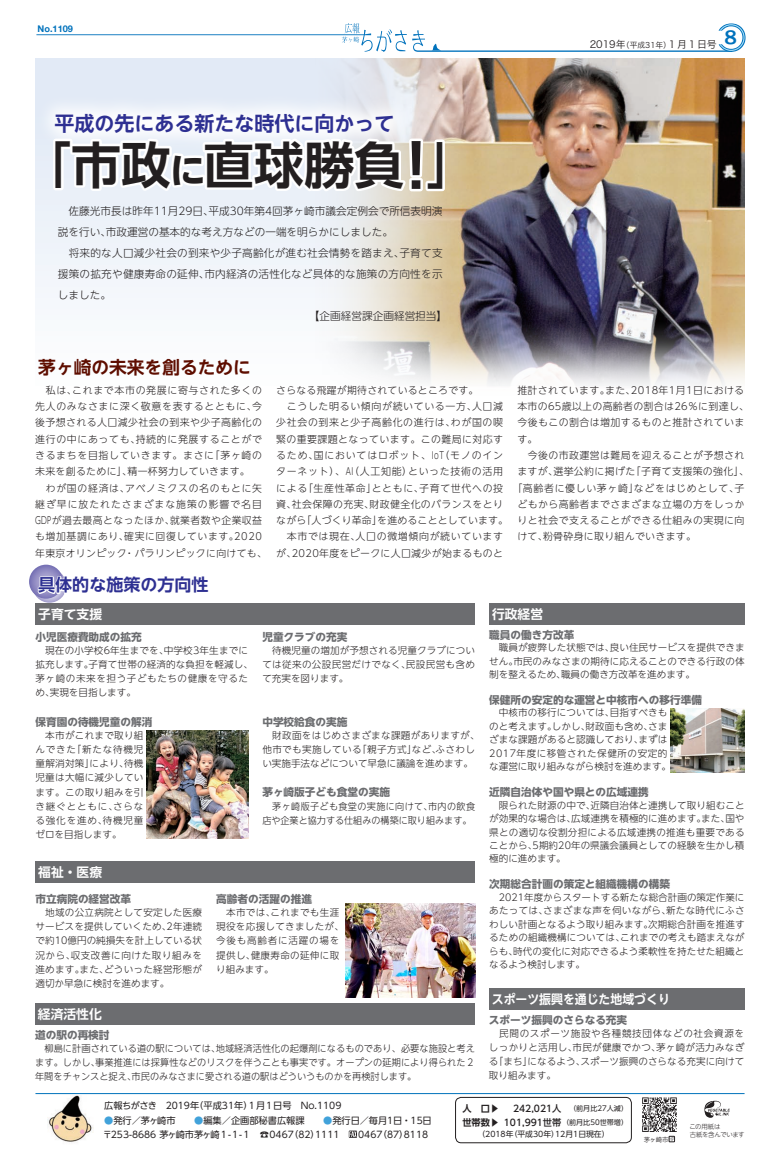
<style>
.page{position:relative;width:780px;height:1151px;background:#fff}
.page>*{position:absolute;margin:0;border:0;box-sizing:border-box;transform-origin:0 0}
.t1{font:700 49.9px "UD Shin Go NT Pro De";color:#231f20}
.t2{font:700 20px "UD Shin Go NT Pro De";color:#2e3092}
.t3{font:700 17.7px "UD Shin Go NT Pro De";color:#5e0d00}
.t4{font:700 17.7px "Kakumin Pro";color:#0072bc}
.t5{font:700 17px "UD Shin Go NT Pro De";color:#2e3092}
.t6{font:700 12.8px "UD Shin Go NT Pro De";color:#fff}
.t7{font:700 12.8px "UD Shin Go NT Pro De";color:#fff;scale:.93 1}
.t8{font:700 10.6px "UD Shin Go NT Pro";color:#6c6d70}
.t9{font:300 10.6px "UD Shin Go NT Pro";color:#231f20}
.t10{font:300 10.6px "UD Shin Go NT Pro";letter-spacing:.02em;color:#231f20}
.t11{font:300 9.9px/16.3px "UD Shin Go NT Pro";letter-spacing:.065em;color:#231f20}
.t12{font:300 9.9px "UD Shin Go NT Pro";letter-spacing:.04em;color:#231f20}
.t13{font:9.9px "Hira Kaku Pro N W3";color:#231f20}
.t14{font:300 9.6px/14.2px "UD Shin Go NT Pro";letter-spacing:.005em;color:#231f20;text-align:justify}
.t15{font:300 9.6px/14.2px "UD Shin Go NT Pro";letter-spacing:.005em;color:#231f20;text-align:justify;scale:.96 1}
.t16{font:300 9.6px/14.2px "UD Shin Go NT Pro";letter-spacing:.035em;color:#231f20}
.t17{font:300 9.6px/14.2px "UD Shin Go NT Pro";letter-spacing:.03em;color:#231f20}
.t18{font:300 9.6px/14.2px "UD Shin Go NT Pro";letter-spacing:.005em;color:#231f20;scale:.95 1}
.t19{font:9.2px/14.2px "UD Shin Go NT Pro";color:#231f20}
.t20{font:700 9.2px "Helvetica Neue LT Com";color:#0072bc}
.t21{font:700 9.2px "UD Shin Go NT Pro De";color:#231f20}
.t22{font:7.8px "UD Shin Go NT Pro";color:#231f20}
.t23{font:7.1px/14.2px "UD Shin Go NT Pro";color:#231f20;text-align:right}
.t24{font:300 6.4px/7.8px "UD Shin Go NT Pro";letter-spacing:-.05em;color:#231f20}
.t25{font:6.4px "Hira Kaku Pro N W3";color:#231f20}
.s1{font-family:"UD Shin Go NT Pro";font-size:36px}
.s2{font-size:59.9px}
.s3{font-size:7.8px}
.s4{color:#41a2da}
.s5{font-weight:500;font-size:9.2px}
.s6{font-family:"UD Shin Go NT Pro De";font-weight:700;font-size:9.2px}
.s7{font-family:"UD Shin Go NT Pro";font-weight:300;font-size:4.9px}
</style>
<div class="page">
<svg style="left:349px;top:1130px;width:8px;height:8px"></svg>
<svg style="left:704px;top:1101px;width:26px;height:17px"></svg>
<svg style="left:642px;top:1097px;width:34px;height:45px"></svg>
<div style="left:455px;top:1097px;width:176px;height:46px;border:1px solid #231f20;border-radius:6px"></div>
<img style="left:47px;top:1095px;width:46px;height:47px">
<hr style="left:35px;top:1093px;width:709px;height:1px;background:#0072bc">
<div style="left:35px;top:862px;width:440px;height:21px;background:#6c6d70"></div>
<img style="left:346px;top:904px;width:129px;height:94px">
<svg style="left:32px;top:569px;width:34px;height:34px"></svg>
<svg style="left:29px;top:565px;width:34px;height:34px"></svg>
<img style="left:35px;top:58px;width:709px;height:328px">
<img style="left:35px;top:180px;width:13px;height:78px">
<img style="left:35px;top:58px;width:472px;height:37px">
<img style="left:35px;top:66px;width:405px;height:114px">
<svg style="left:51px;top:135px;width:396px;height:63px"></svg>
<div style="left:35px;top:604px;width:440px;height:21px;background:#6c6d70"></div>
<div style="left:489px;top:989px;width:255px;height:21px;background:#6c6d70"></div>
<div style="left:35px;top:1004px;width:440px;height:21px;background:#6c6d70"></div>
<div style="left:489px;top:604px;width:255px;height:21px;background:#6c6d70"></div>
<svg style="left:36px;top:572px;width:31px;height:24px"></svg>
<img style="left:147px;top:730px;width:101px;height:108px">
<img style="left:670px;top:709px;width:74px;height:63px">
<svg style="left:36px;top:23px;width:709px;height:29px"></svg>
<p class="t20" style="left:38px;top:23px;width:37px">No.1109</p>
<p class="t2" style="left:54px;top:107px;width:341px">平成の先にある新たな時代に向かって</p>
<p class="t1" style="left:21px;top:124px;width:457px">「市政<span class="s1">に</span>直球勝負<span class="s2">！</span>」</p>
<p class="t9" style="left:58px;top:203px;width:386px">　佐藤光市長は昨年11月29日、平成30年第4回茅ヶ崎市議会定例会で所信表明演</p>
<p class="t9" style="left:58px;top:224px;width:336px">説を行い、市政運営の基本的な考え方などの一端を明らかにしました。</p>
<p class="t10" style="left:58px;top:245px;width:386px">　将来的な人口減少社会の到来や少子高齢化が進む社会情勢を踏まえ、子育て支</p>
<p class="t10" style="left:58px;top:266px;width:386px">援策の拡充や健康寿命の延伸、市内経済の活性化など具体的な施策の方向性を示</p>
<p class="t9" style="left:58px;top:287px;width:55px">しました。</p>
<p class="t9" style="left:309px;top:308px;width:140px">【企画経営課企画経営担当】</p>
<p class="t3" style="left:38px;top:353px;width:214px">茅ヶ崎の未来を創るために</p>
<p class="t13" style="left:589px;top:36px;width:129px">2019年<span class="s3">（平成31年）</span>１月１日号</p>
<p class="t4" style="left:724px;top:24px;width:15px">8</p>
<p class="t11" style="left:35px;top:381px;width:233px">　私は、これまで本市の発展に寄与された多くの先人のみなさまに深く敬意を表するとともに、今後予想される人口減少社会の到来や少子高齢化の進行の中にあっても、持続的に発展することができるまちを目指していきます。まさに「茅ヶ崎の未来を創るために」、精一杯努力していきます。<br>　わが国の経済は、アベノミクスの名のもとに矢継ぎ早に放たれたさまざまな施策の影響で名目<br>GDPが過去最高となったほか、就業者数や企業収益も増加基調にあり、確実に回復しています。2020年東京オリンピック・パラリンピックに向けても、</p>
<p class="t11" style="left:276px;top:381px;width:233px">さらなる飛躍が期待されているところです。<br>　こうした明るい傾向が続いている一方、人口減少社会の到来と少子高齢化の進行は、わが国の喫緊の重要課題となっています。この難局に対応するため、国においてはロボット、IoT（モノのインターネット）、AI（人工知能）といった技術の活用による「生産性革命」とともに、子育て世代への投資、社会保障の充実、財政健全化のバランスをとりながら「人づくり革命」を進めることとしています。　本市では現在、人口の微増傾向が続いていますが、2020年度をピークに人口減少が始まるものと</p>
<p class="t12" style="left:517px;top:382px;width:228px">推計されています。また、2018年1月1日における</p>
<p class="t12" style="left:517px;top:398px;width:233px">本市の65歳以上の高齢者の割合は26％に到達し、</p>
<p class="t12" style="left:517px;top:415px;width:228px">今後もこの割合は増加するものと推計されていま</p>
<p class="t12" style="left:517px;top:431px;width:22px">す。</p>
<p class="t12" style="left:517px;top:447px;width:228px">　今後の市政運営は難局を迎えることが予想され</p>
<p class="t12" style="left:517px;top:463px;width:233px">ますが、選挙公約に掲げた「子育て支援策の強化」、</p>
<p class="t11" style="left:512px;top:479px;width:233px">「高齢者に優しい茅ヶ崎」などをはじめとして、子</p>
<p class="t12" style="left:517px;top:496px;width:228px">どもから高齢者までさまざまな立場の方をしっか</p>
<p class="t12" style="left:517px;top:512px;width:228px">りと社会で支えることができる仕組みの実現に向</p>
<p class="t12" style="left:517px;top:529px;width:180px">けて、粉骨砕身に取り組んでいきます。</p>
<p class="t5" style="left:38px;top:571px;width:172px">具体的な施策の方向性</p>
<p class="t6" style="left:38px;top:604px;width:65px">子育て支援</p>
<p class="t8" style="left:35px;top:628px;width:108px">小児医療費助成の拡充</p>
<p class="t14" style="left:35px;top:643px;width:219px;text-align:left">　現在の小学校6年生までを、中学校3年生までに拡充します。子育て世帯の経済的な負担を軽減し、茅ヶ崎の未来を担う子どもたちの健康を守るため、実現を目指します。</p>
<p class="t8" style="left:35px;top:713px;width:118px">保育園の待機児童の解消</p>
<p class="t14" style="left:35px;top:728px;width:110px">　本市がこれまで取り組んできた「新たな待機児童解消対策」により、待機児童は大幅に減少しています。この取り組みを引き継ぐとともに、さらなる強化を進め、待機児童ゼロを目指します。</p>
<p class="t6" style="left:38px;top:862px;width:65px">福祉・医療</p>
<p class="t8" style="left:262px;top:628px;width:87px">児童クラブの充実</p>
<p class="t14" style="left:262px;top:643px;width:214px">　待機児童の増加が予想される児童クラブについては従来の公設民営だけでなく、民設民営も含めて充実を図ります。</p>
<p class="t8" style="left:262px;top:713px;width:87px">中学校給食の実施</p>
<p class="t16" style="left:262px;top:728px;width:219px">　財政面をはじめさまざまな課題がありますが、他市でも実施している「親子方式」など、ふさわしい実施手法などについて早急に議論を進めます。</p>
<p class="t8" style="left:262px;top:784px;width:129px">茅ヶ崎版子ども食堂の実施</p>
<p class="t18" style="left:262px;top:799px;width:225px;text-indent:10px">茅ヶ崎版子ども食堂の実施に向けて、市内の飲食店や企業と協力する仕組みの構築に取り組みます。</p>
<p class="t8" style="left:35px;top:890px;width:97px">市立病院の経営改革</p>
<p class="t14" style="left:35px;top:905px;width:168px">　地域の公立病院として安定した医療サービスを提供していくため、2年連続で約10億円の純損失を計上している状況から、収支改善に向けた取り組みを進めます。また、どういった経営形態が適切か早急に検討を進めます。</p>
<p class="t6" style="left:38px;top:1004px;width:65px">経済活性化</p>
<p class="t8" style="left:216px;top:890px;width:97px">高齢者の活躍の推進</p>
<p class="t17" style="left:216px;top:905px;width:129px">　本市では、これまでも生涯現役を応援してきましたが、今後も高齢者に活躍の場を提供し、健康寿命の延伸に取り組みます。</p>
<p class="t8" style="left:35px;top:1026px;width:76px">道の駅の再検討</p>
<p class="t15" style="left:35px;top:1041px;width:459px">　柳島に計画されている道の駅については、地域経済活性化の起爆剤になるものであり、必要な施設と考えます。しかし、事業推進には採算性などのリスクを伴うことも事実です。オープンの延期により得られた２年間をチャンスと捉え、市民のみなさまに愛される道の駅はどういうものかを再検討します。</p>
<p class="t6" style="left:492px;top:604px;width:53px">行政経営</p>
<p class="t8" style="left:489px;top:626px;width:87px">職員の働き方改革</p>
<p class="t14" style="left:489px;top:640px;width:257px;line-height:13.5px">　職員が疲弊した状態では、良い住民サービスを提供できません。市民のみなさまの期待に応えることのできる行政の体制を整えるため、職員の働き方改革を進めます。</p>
<p class="t8" style="left:489px;top:691px;width:214px">保健所の安定的な運営と中核市への移行準備</p>
<p class="t14" style="left:489px;top:706px;width:183px;line-height:13.5px;text-align:left">　中核市の移行については、目指すべきものと考えます。しかし、財政面も含め、さまざまな課題があると認識しており、まずは<br>2017年度に移管された保健所の安定的な運営に取り組みながら検討を進めます。</p>
<p class="t8" style="left:489px;top:783px;width:161px">近隣自治体や国や県との広域連携</p>
<p class="t14" style="left:489px;top:798px;width:257px;line-height:13.5px">　限られた財源の中で、近隣自治体と連携して取り組むことが効果的な場合は、広域連携を積極的に進めます。また、国や県との適切な役割分担による広域連携の推進も重要であることから、5期約20年の県議会議員としての経験を生かし積極的に進めます。</p>
<p class="t8" style="left:489px;top:875px;width:182px">次期総合計画の策定と組織機構の構築</p>
<p class="t14" style="left:489px;top:890px;width:257px;line-height:13.5px">　2021年度からスタートする新たな総合計画の策定作業にあたっては、さまざまな声を伺いながら、新たな時代にふさわしい計画となるよう取り組みます。次期総合計画を推進するための組織機構については、これまでの考えも踏まえながらも、時代の変化に対応できるよう柔軟性を持たせた組織となるよう検討します。</p>
<p class="t7" style="left:492px;top:989px;width:193px">スポーツ振興を通じた地域づくり</p>
<p class="t8" style="left:489px;top:1011px;width:140px">スポーツ振興のさらなる充実</p>
<p class="t14" style="left:489px;top:1026px;width:257px">　民間のスポーツ施設や各種競技団体などの社会資源をしっかりと活用し、市民が健康でかつ、茅ヶ崎が活力みなぎる「まち」になるよう、スポーツ振興のさらなる充実に向けて取り組みます。</p>
<p class="t19" style="left:104px;top:1098px;width:239px">広報ちがさき　2019年（平成31年）1月1日号　No.1109</p>
<p class="t19" style="left:103px;top:1113px;width:330px"><span class="s4">●</span>発行／茅ヶ崎市　　<span class="s4">●</span>編集／企画部秘書広報課　　<span class="s4">●</span>発行日／毎月1日・15日〒253-8686 茅ヶ崎市茅ヶ崎1-1-1　☎0467(82)1111　 0467(87)8118</p>
<p class="t24" style="left:689px;top:1123px;width:56px">この用紙は<br>古紙を含んでいます</p>
<p class="t21" style="left:462px;top:1101px;width:38px">人　口▶</p>
<p class="t23" style="left:462px;top:1101px;width:167px"><span class="s5">242,021人</span> （前月比27人減）<br><span class="s6">世帯数▶</span> <span class="s5">101,991世帯</span>（前月比50世帯増）</p>
<p class="t22" style="left:477px;top:1128px;width:134px">（2018年（平成30年）12月1日現在）</p>
<p class="t25" style="left:644px;top:1133px;width:32px">茅ヶ崎市 <span class="s7">HP</span></p>
</div>
